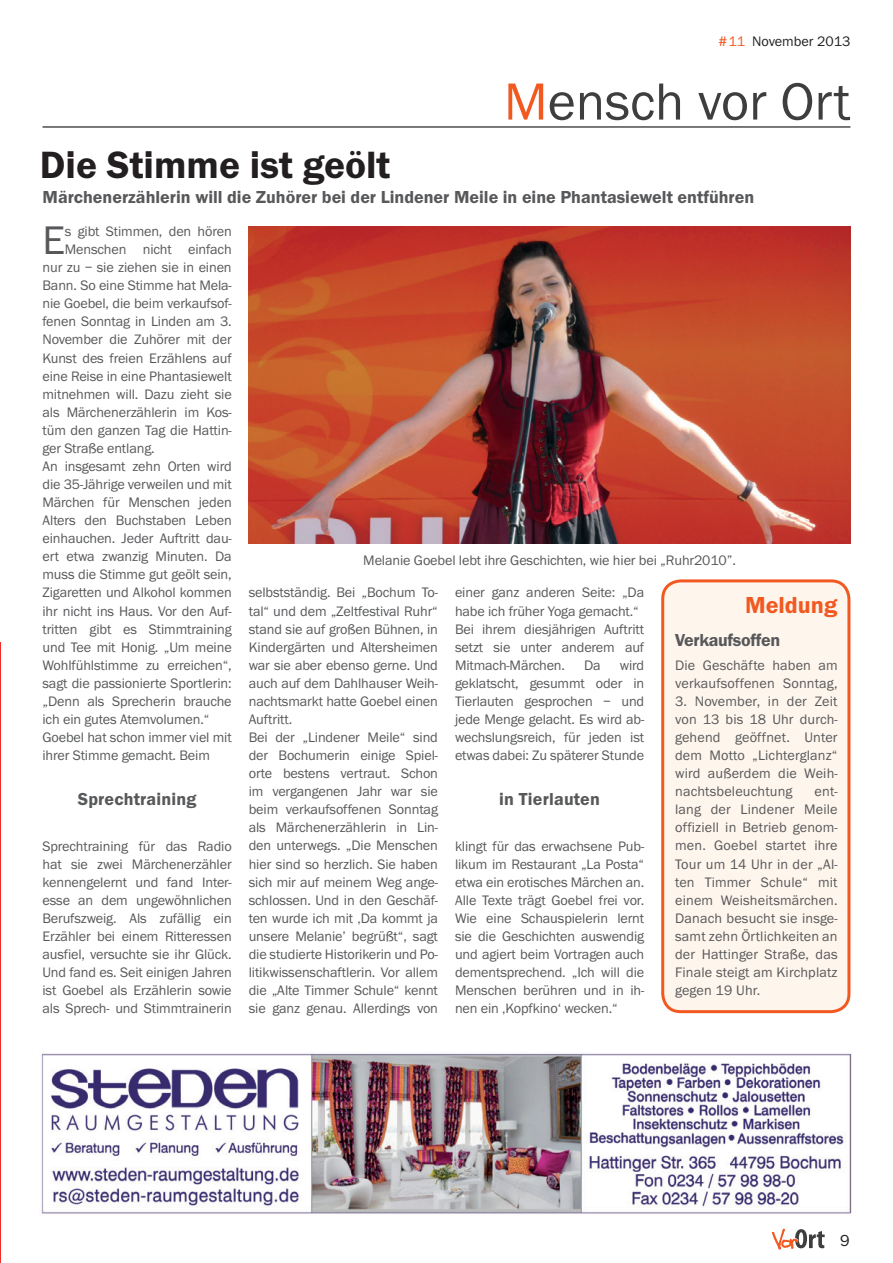
<style>
.page{position:relative;width:893px;height:1263px;background:#fff}
.page>*{position:absolute;margin:0;border:0;box-sizing:border-box;transform-origin:0 0}
.t1{font:54px "Franklin Goth EF";color:#3e3e3f}
.t2{font:41.4px "Franklin Goth EF";color:#57585a}
.t3{font:600 39.45px "Franklin Goth EF";color:#231f20}
.t4{font:600 24px "Franklin Goth EF";color:#f15921}
.t5{font:600 18px "Franklin Goth EF";color:#57585a}
.t6{font:600 18px "Franklin Goth EF";letter-spacing:-.02em;color:#57585a}
.t7{font:16.5px "Franklin Goth EF";color:#231f20}
.t8{font:14.25px/18px "Franklin Goth EF";letter-spacing:-.01em;color:#57585a;text-align:justify}
.t9{font:14.25px/18px "Franklin Goth EF";letter-spacing:.01em;color:#57585a}
.t10{font:14.25px "Franklin Goth EF";color:#231f20}
.s1{color:#f15921}
</style>
<div class="page">
<svg style="left:772px;top:1228px;width:53px;height:21px"></svg>
<hr style="left:43px;top:126px;width:807px;height:2px;background:#231f20">
<img style="left:249px;top:226px;width:601px;height:317px">
<div style="left:663px;top:581px;width:186px;height:431px;background:#fef5ec;border-radius:18px"></div>
<div style="left:661px;top:579px;width:189px;height:434px;border:3px solid #f15921;border-radius:18px"></div>
<img style="left:41px;top:1053px;width:811px;height:161px">
<img style="left:0;top:642px;width:1px;height:621px">
<p class="t10" style="left:718px;top:33px;width:133px"><span class="s1">#11</span> November 2013</p>
<h1 class="t1" style="left:504px;top:72px;width:348px"><span class="s1">M</span>ensch vor Ort</h1>
<h3 class="t3" style="left:40px;top:143px;width:352px">Die Stimme ist geölt</h3>
<p class="t5" style="left:43px;top:187px;width:713px">Märchenerzählerin will die Zuhörer bei der Lindener Meile in eine Phantasiewelt entführen</p>
<h2 class="t2" style="left:43px;top:218px;width:24px">E</h2>
<p class="t8" style="left:65px;top:222px;width:168px">s gibt Stimmen, den hören</p>
<p class="t8" style="left:65px;top:241px;width:168px">Menschen nicht einfach</p>
<p class="t8" style="left:43px;top:259px;width:191px">nur zu – sie ziehen sie in einen</p>
<p class="t8" style="left:43px;top:277px;width:191px">Bann. So eine Stimme hat Mela-</p>
<p class="t8" style="left:43px;top:295px;width:191px">nie Goebel, die beim verkaufsof-</p>
<p class="t8" style="left:43px;top:313px;width:191px">fenen Sonntag in Linden am 3.</p>
<p class="t8" style="left:43px;top:331px;width:191px">November die Zuhörer mit der</p>
<p class="t8" style="left:43px;top:349px;width:191px">Kunst des freien Erzählens auf</p>
<p class="t8" style="left:43px;top:367px;width:191px">eine Reise in eine Phantasiewelt</p>
<p class="t8" style="left:43px;top:385px;width:191px">mitnehmen will. Dazu zieht sie</p>
<p class="t8" style="left:43px;top:403px;width:191px">als Märchenerzählerin im Kos-</p>
<p class="t8" style="left:43px;top:421px;width:191px">tüm den ganzen Tag die Hattin-</p>
<p class="t8" style="left:43px;top:439px;width:114px">ger Straße entlang.</p>
<p class="t8" style="left:43px;top:457px;width:191px">An insgesamt zehn Orten wird</p>
<p class="t8" style="left:43px;top:475px;width:191px">die 35-Jährige verweilen und mit</p>
<p class="t8" style="left:43px;top:494px;width:191px">Märchen für Menschen jeden</p>
<p class="t8" style="left:43px;top:512px;width:191px">Alters den Buchstaben Leben</p>
<p class="t8" style="left:43px;top:530px;width:191px">einhauchen. Jeder Auftritt dau-</p>
<p class="t8" style="left:43px;top:548px;width:191px">ert etwa zwanzig Minuten. Da</p>
<p class="t8" style="left:43px;top:566px;width:191px">muss die Stimme gut geölt sein,</p>
<p class="t8" style="left:43px;top:584px;width:191px">Zigaretten und Alkohol kommen</p>
<p class="t8" style="left:43px;top:602px;width:191px">ihr nicht ins Haus. Vor den Auf-</p>
<p class="t8" style="left:43px;top:620px;width:191px">tritten gibt es Stimmtraining</p>
<p class="t8" style="left:43px;top:638px;width:191px">und Tee mit Honig. „Um meine</p>
<p class="t8" style="left:43px;top:656px;width:191px">Wohlfühlstimme zu erreichen“,</p>
<p class="t8" style="left:43px;top:674px;width:191px">sagt die passionierte Sportlerin:</p>
<p class="t8" style="left:43px;top:692px;width:191px">„Denn als Sprecherin brauche</p>
<p class="t8" style="left:43px;top:710px;width:169px">ich ein gutes Atemvolumen.“</p>
<p class="t8" style="left:43px;top:728px;width:191px">Goebel hat schon immer viel mit</p>
<p class="t8" style="left:43px;top:746px;width:169px">ihrer Stimme gemacht. Beim</p>
<p class="t5" style="left:78px;top:789px;width:120px">Sprechtraining</p>
<p class="t8" style="left:43px;top:837px;width:191px">Sprechtraining für das Radio hat sie zwei Märchenerzähler kennengelernt und fand Inter&shy;esse an dem ungewöhnlichen Berufszweig. Als zufällig ein Erzähler bei einem Ritteressen ausfiel, versuchte sie ihr Glück.<br>Und fand es. Seit einigen Jahren ist Goebel als Erzählerin sowie als Sprech- und Stimmtrainerin</p>
<p class="t8" style="left:363px;top:551px;width:374px">Melanie Goebel lebt ihre Geschichten, wie hier bei „Ruhr2010”.</p>
<p class="t8" style="left:249px;top:584px;width:191px;text-align:left">selbstständig. Bei „Bochum To&shy;tal“ und dem „Zeltfestival Ruhr“ stand sie auf großen Bühnen, in<br>Kindergärten und Altersheimen war sie aber ebenso gerne. Und auch auf dem Dahlhauser Weih&shy;nachtsmarkt hatte Goebel einen<br>Auftritt.<br>Bei der „Lindener Meile“ sind der Bochumerin einige Spiel&shy;orte bestens vertraut. Schon im vergangenen Jahr war sie beim verkaufsoffenen Sonntag als Märchenerzählerin in Lin&shy;den unterwegs. „Die Menschen hier sind so herzlich. Sie haben sich mir auf meinem Weg ange&shy;schlossen. Und in den Geschäf&shy;ten wurde ich mit ‚Da kommt ja unsere Melanie’ begrüßt“, sagt die studierte Historikerin und Po&shy;litikwissenschaftlerin. Vor allem die „Alte Timmer Schule“ kennt sie ganz genau. Allerdings von</p>
<p class="t8" style="left:455px;top:584px;width:191px;text-align:left">einer ganz anderen Seite: „Da habe ich früher Yoga gemacht.“<br>Bei ihrem diesjährigen Auftritt setzt sie unter anderem auf<br>Mitmach-Märchen.</p>
<p class="t8" style="left:455px;top:656px;width:191px;text-indent:165px">wird geklatscht, gesummt oder in Tierlauten gesprochen – und jede Menge gelacht. Es wird ab&shy;wechslungsreich, für jeden ist etwas dabei: Zu späterer Stunde</p>
<p class="t5" style="left:499px;top:789px;width:102px">in Tierlauten</p>
<p class="t8" style="left:455px;top:837px;width:191px">klingt für das erwachsene Pub&shy;likum im Restaurant „La Posta“ etwa ein erotisches Märchen an.<br>Alle Texte trägt Goebel frei vor.<br>Wie eine Schauspielerin lernt sie die Geschichten auswendig und agiert beim Vortragen auch dementsprechend. „Ich will die Menschen berühren und in ih&shy;nen ein ‚Kopfkino‘ wecken.“</p>
<p class="t8" style="left:584px;top:656px;width:18px">Da</p>
<h3 class="t4" style="left:745px;top:591px;width:94px">Meldung</h3>
<p class="t6" style="left:675px;top:630px;width:107px">Verkaufsoffen</p>
<p class="t9" style="left:675px;top:656px;width:164px">Die Geschäfte haben am verkaufsoffenen Sonntag,</p>
<p class="t8" style="left:675px;top:692px;width:164px">3. November, in der Zeit von 13 bis 18 Uhr durch&shy;gehend geöffnet. Unter dem Motto „Lichterglanz“ wird außerdem die Weih&shy;nachtsbeleuchtung</p>
<p class="t8" style="left:675px;top:783px;width:164px;text-indent:139px">ent&shy;lang der Lindener Meile offiziell in Betrieb genom&shy;men. Goebel startet ihre Tour um 14 Uhr in der „Al&shy;ten Timmer Schule“ mit einem Weisheitsmärchen.<br>Danach besucht sie insge&shy;samt zehn Örtlichkeiten an der Hattinger Straße, das Finale steigt am Kirchplatz gegen 19 Uhr.</p>
<p class="t7" style="left:840px;top:1232px;width:11px">9</p>
</div>
